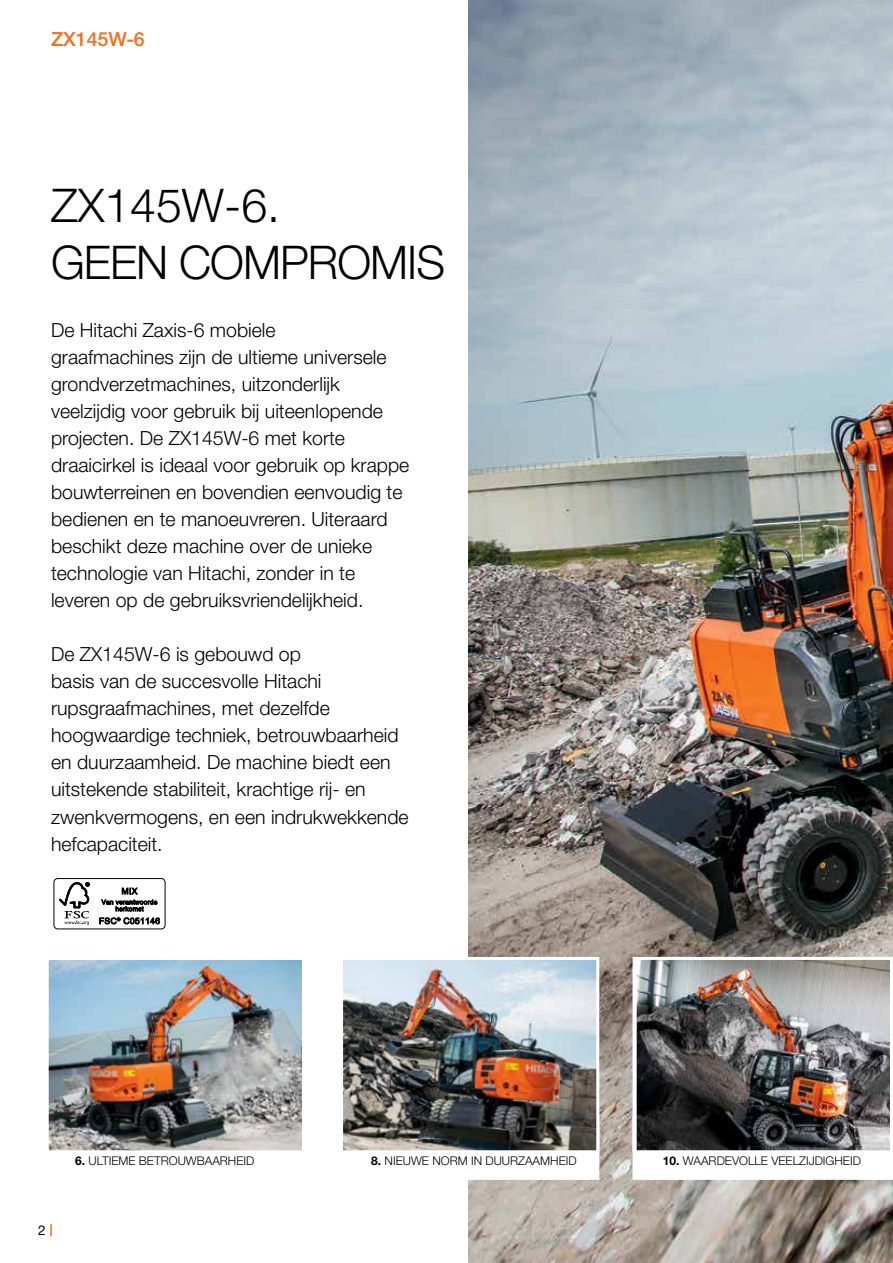
<style>
.page{position:relative;width:893px;height:1263px;background:#fff}
.page>*{position:absolute;margin:0;border:0;box-sizing:border-box;transform-origin:0 0}
.t1{font:300 46.5px/57px "Helvetica Neue LT Pro";letter-spacing:-.02em;color:#000}
.t2{font:300 19.5px/27px "Helvetica Neue LT Pro";color:#000}
.t3{font:500 19.5px "Helvetica Neue LT Pro";color:#f36f21}
.t4{font:13.5px "Helvetica Neue LT Pro";color:#000}
.t5{font:300 12px "Helvetica Neue LT Pro";color:#000}
.s1{font-weight:700}
</style>
<div class="page">
<svg style="left:50px;top:1224px;width:2px;height:12px"></svg>
<img style="left:469px;top:0;width:424px;height:1263px">
<div style="left:634px;top:1118px;width:257px;height:60px;background:#fff"></div>
<div style="left:632px;top:1116px;width:261px;height:64px;border:3px solid #fff"></div>
<img style="left:638px;top:961px;width:251px;height:188px">
<div style="left:634px;top:957px;width:259px;height:196px;border:3px solid #fff"></div>
<div style="left:340px;top:1116px;width:259px;height:64px;background:#fff"></div>
<img style="left:344px;top:961px;width:251px;height:188px">
<div style="left:340px;top:957px;width:259px;height:196px;border:3px solid #fff"></div>
<img style="left:50px;top:961px;width:251px;height:188px">
<div style="left:46px;top:957px;width:259px;height:196px;border:3px solid #fff"></div>
<div style="left:54px;top:878px;width:111px;height:51px;border:1px solid #000;border-radius:4px"></div>
<svg style="left:59px;top:882px;width:30px;height:43px"></svg>
<svg style="left:101px;top:887px;width:56px;height:24px"></svg>
<svg style="left:99px;top:917px;width:61px;height:7px"></svg>
<p class="t3" style="left:51px;top:27px;width:95px">ZX145W‑6</p>
<h1 class="t1" style="left:51px;top:176px;width:396px">ZX145W-6.<br>GEEN COMPROMIS</h1>
<p class="t2" style="left:51px;top:316px;width:360px">De Hitachi Zaxis-6 mobiele<br>graafmachines zijn de ultieme universele grondverzetmachines, uitzonderlijk veelzijdig voor gebruik bij uiteenlopende projecten. De ZX145W‑6 met korte draaicirkel is ideaal voor gebruik op krappe bouwterreinen en bovendien eenvoudig te bedienen en te manoeuvreren. Uiteraard beschikt deze machine over de unieke technologie van Hitachi, zonder in te leveren op de gebruiksvriendelijkheid.</p>
<p class="t2" style="left:51px;top:641px;width:359px">De ZX145W‑6 is gebouwd op<br>basis van de succesvolle Hitachi rupsgraafmachines, met dezelfde hoogwaardige techniek, betrouwbaarheid en duurzaamheid. De machine biedt een uitstekende stabiliteit, krachtige rij- en zwenkvermogens, en een indrukwekkende hefcapaciteit.</p>
<p class="t4" style="left:38px;top:1222px;width:9px">2</p>
<p class="t5" style="left:75px;top:1153px;width:139px"><span class="s1">4.6</span> DEMAND PERFECTION</p>
<p class="t5" style="left:89px;top:1153px;width:167px">ULTIEME BETROUWBAARHEID</p>
<p class="t5" style="left:371px;top:1153px;width:207px"><span class="s1">8.</span> NIEUWE NORM IN DUURZAAMHEID</p>
<p class="t5" style="left:663px;top:1153px;width:200px"><span class="s1">10.</span> WAARDEVOLLE VEELZIJDIGHEID</p>
</div>
